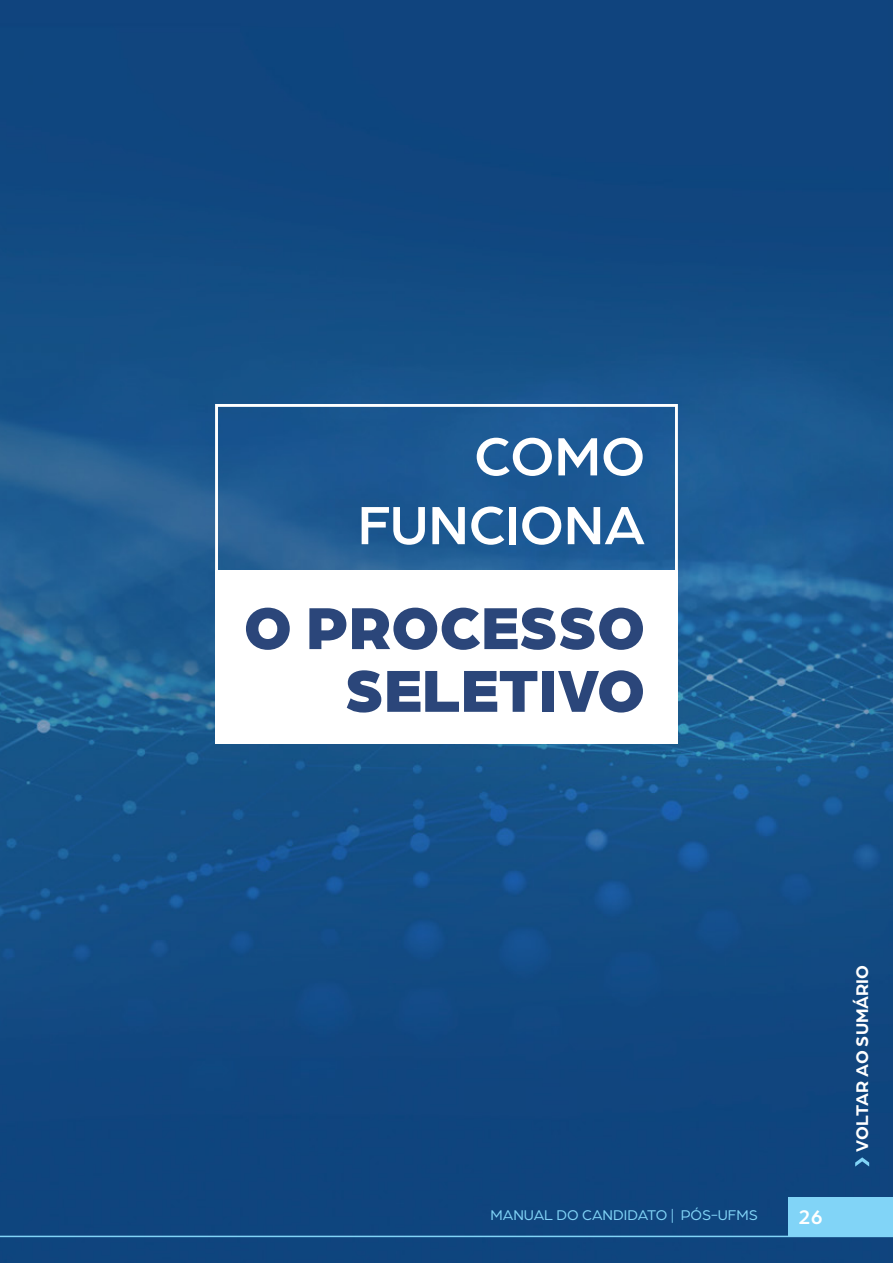
<style>
.page{position:relative;width:893px;height:1263px;background:#fff}
.page>*{position:absolute;margin:0;border:0;box-sizing:border-box;transform-origin:0 0}
.t1{font:900 63px/62.7px "Arboria";color:#2b467a;text-align:right}
.t2{font:500 57.3px/68.8px "Arboria";color:#fff;text-align:right}
.t3{font:500 21px "Arboria";color:#fff}
.t4{font:700 18px "Arboria";color:#fff}
.t5{font:15px "Arboria";color:#81d4f7}
</style>
<div class="page">
<img style="left:0;top:0;width:893px;height:1236px">
<div style="left:788px;top:1197px;width:105px;height:39px;background:#81d4f7"></div>
<svg style="left:855px;top:1157px;width:14px;height:9px"></svg>
<svg style="left:0;top:1236px;width:893px;height:27px;background:#134a83"></svg>
<div style="left:215px;top:570px;width:463px;height:173px;background:#fff"></div>
<div style="left:215px;top:404px;width:463px;height:339px;border:3px solid #fff"></div>
<h2 class="t2" style="left:358px;top:419px;width:289px">COMO<br>FUNCIONA</h2>
<h1 class="t1" style="left:244px;top:592px;width:403px">O PROCESSO<br>SELETIVO</h1>
<p class="t5" style="left:490px;top:1205px;width:269px">MANUAL DO CANDIDATO | PÓS-UFMS</p>
<h3 class="t3" style="left:799px;top:1203px;width:26px">26</h3>
<p class="t4" style="left:850px;top:1152px;width:188px;rotate:-90deg">VOLTAR AO SUMÁRIO</p>
</div>
